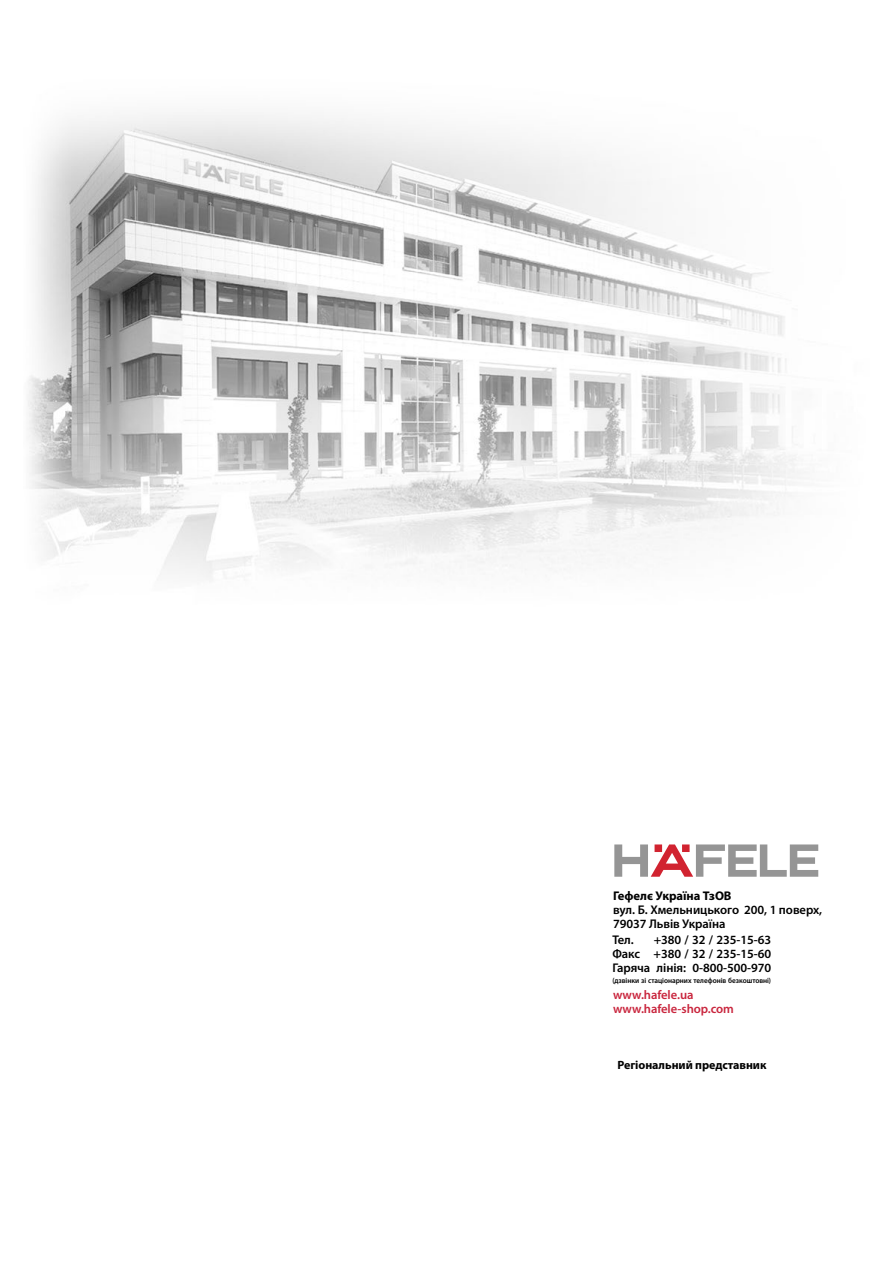
<style>
.page{position:relative;width:893px;height:1263px;background:#fff}
.page>*{position:absolute;margin:0;border:0;box-sizing:border-box;transform-origin:0 0}
.t1{font:600 12.6px/14.1px "Myriad Pro";letter-spacing:-.005em;color:#000}
.t2{font:600 12.6px/14.1px "Myriad Pro";letter-spacing:-.005em;color:#c9253d}
.t3{font:700 12.6px "Myriad Pro";letter-spacing:-.005em;color:#000}
.t4{font:700 12px "Myriad Pro";letter-spacing:-.005em;color:#000}
.t5{font:600 7.5px "Myriad Pro";letter-spacing:-.005em;color:#000;scale:.96 1}
</style>
<div class="page">
<img style="left:28px;top:115px;width:778px;height:464px">
<svg style="left:614px;top:844px;width:204px;height:33px"></svg>
<p class="t3" style="left:613px;top:888px;width:120px">Гефелє Україна ТзОВ</p>
<p class="t1" style="left:613px;top:903px;width:211px">вул. Б. Хмельницького 200, 1 поверх,<br>79037 Львів Україна</p>
<p class="t1" style="left:612px;top:932px;width:160px;text-align:justify;text-indent:41px">+380 / 32 / 235-15-63<br>Факс +380 / 32 / 235-15-60<br>Гаряча лінія: 0-800-500-970</p>
<p class="t5" style="left:612px;top:976px;width:167px">(дзвінки зі стаціонарних телефонів безкоштовні)</p>
<p class="t1" style="left:612px;top:932px;width:23px">Тел.</p>
<p class="t2" style="left:613px;top:987px;width:122px">www.hafele.ua www.hafele-shop.com</p>
<p class="t4" style="left:617px;top:1057px;width:150px">Регіональний представник</p>
</div>
